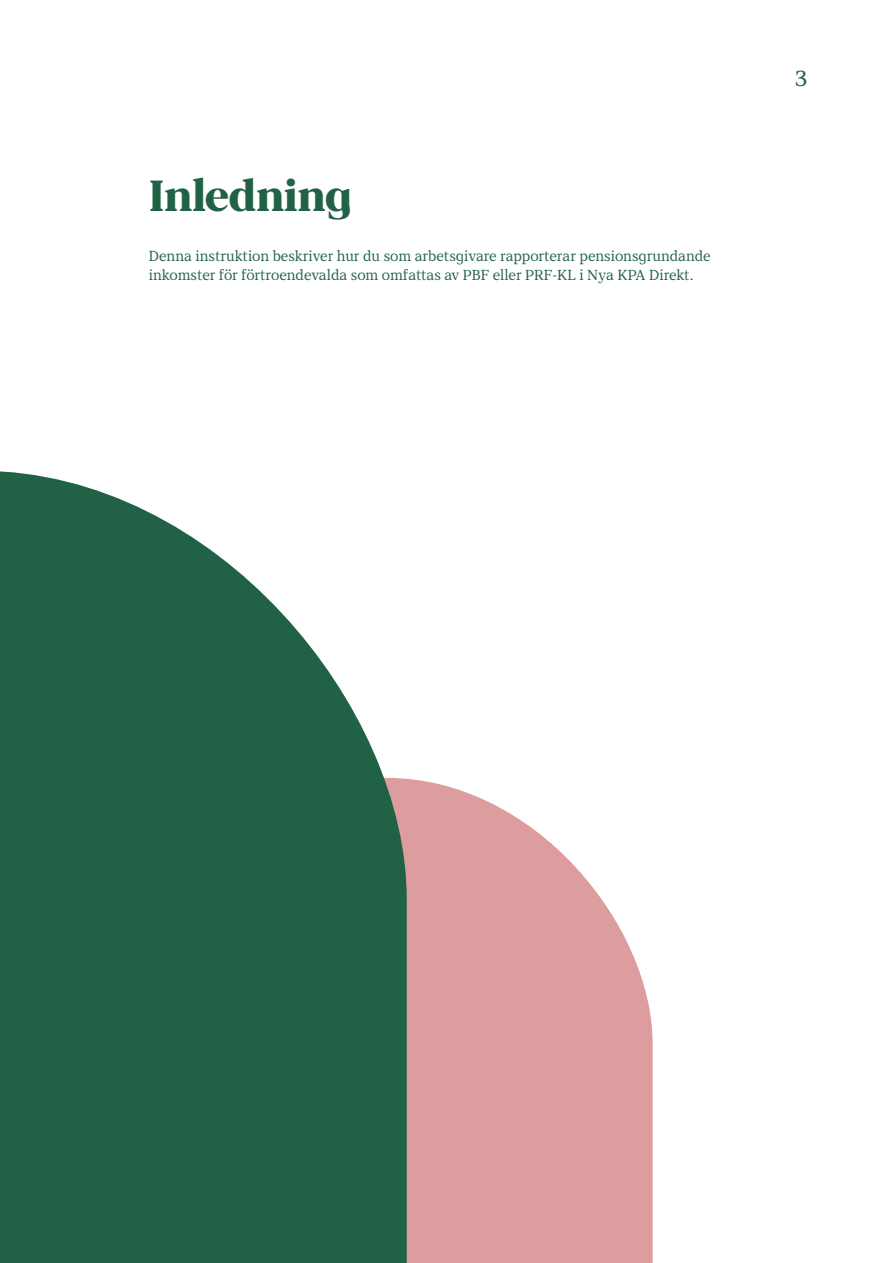
<style>
.page{position:relative;width:893px;height:1263px;background:#fff}
.page>*{position:absolute;margin:0;border:0;box-sizing:border-box;transform-origin:0 0}
.Rubrik_2_30_34__Display_Black{font:900 45px "KPA Display";color:#216247}
.t1{font:22.5px "KPA";color:#216247}
.Brödtext_10_13{font:15px/19.5px "KPA";color:#216247}
</style>
<div class="page">
<svg style="left:407px;top:778px;width:246px;height:485px;background:#e1a9aa"></svg>
<svg style="left:0;top:471px;width:407px;height:792px;background:#3e765f"></svg>
<p class="Rubrik_2_30_34__Display_Black" style="left:149px;top:170px;width:204px">Inledning</p>
<p class="Brödtext_10_13" style="left:149px;top:246px;width:563px">Denna instruktion beskriver hur du som arbetsgivare rapporterar pensionsgrundande inkomster för förtroendevalda som omfattas av PBF eller PRF-KL i Nya KPA Direkt.</p>
<h2 class="t1" style="left:795px;top:65px;width:14px">3</h2>
</div>
